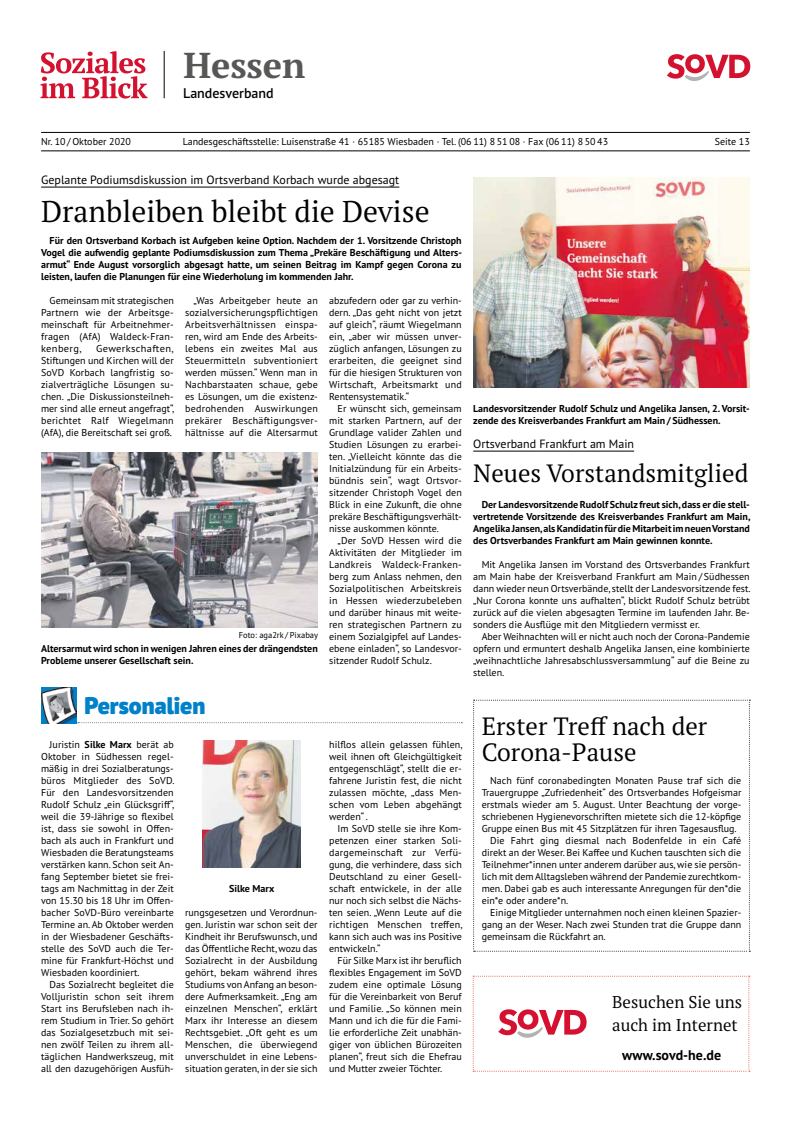
<style>
.page{position:relative;width:791px;height:1134px;background:#fff}
.page>*{position:absolute;margin:0;border:0;box-sizing:border-box;transform-origin:0 0}
.t1{font:700 36px "PT Serif Pro";color:#575756}
.t2{font:30px "PT Serif Pro";color:#000}
.t3{font:25px/26px "PT Serif Pro";color:#000}
.t4{font:900 24px "PT Sans Pro";color:#0081c9}
.t5{font:17px/23px "PT Serif Pro";color:#000}
.t6{font:700 14px "PT Sans Pro";color:#000}
.t7{font:600 14px "PT Sans Pro";color:#000}
.t8{font:12px "PT Sans Pro";color:#000}
.t9{font:10px/12px "PT Sans Pro";color:#000;text-align:justify}
.t10{font:700 10px/12px "PT Sans Pro";color:#000;text-align:justify}
.t11{font:10px/12px "PT Sans Pro";color:#000;text-align:justify;scale:1.04 1}
.t12{font:8.5px "PT Sans Pro";color:#000}
.s1{font-weight:700}
</style>
<div class="page">
<hr style="left:41px;top:187px;width:358px;height:1px;background:#000">
<hr style="left:473px;top:451px;width:161px;height:1px;background:#000">
<img style="left:41px;top:453px;width:277px;height:175px">
<img style="left:202px;top:740px;width:99px;height:127px">
<img style="left:473px;top:177px;width:276px;height:211px">
<img style="left:41px;top:688px;width:36px;height:35px">
<svg style="left:78px;top:722px;width:384px;height:1px"></svg>
<svg style="left:473px;top:700px;width:277px;height:252px"></svg>
<svg style="left:473px;top:976px;width:277px;height:96px"></svg>
<hr style="left:164px;top:51px;width:1px;height:47px;background:#000">
<svg style="left:667px;top:54px;width:83px;height:27px"></svg>
<svg style="left:41px;top:51px;width:107px;height:48px"></svg>
<hr style="left:41px;top:132px;width:709px;height:1px;background:#000">
<hr style="left:41px;top:151px;width:709px;height:1px;background:#000">
<h1 class="t1" style="left:183px;top:41px;width:124px">Hessen</h1>
<h3 class="t7" style="left:183px;top:84px;width:92px">Landesverband</h3>
<p class="t9" style="left:41px;top:135px;width:91px">Nr. 10 / Oktober 2020</p>
<p class="t9" style="left:183px;top:135px;width:427px">Landesgeschäftsstelle: Luisenstraße 41 · 65185 Wiesbaden · Tel. (06 11) 8 51 08 · Fax (06 11) 8 50 43</p>
<p class="t9" style="left:715px;top:135px;width:36px">Seite 13</p>
<p class="t8" style="left:41px;top:172px;width:360px">Geplante Podiumsdiskussion im Ortsverband Korbach wurde abgesagt</p>
<h2 class="t2" style="left:41px;top:191px;width:390px">Dranbleiben bleibt die Devise</h2>
<p class="t10" style="left:41px;top:234px;width:422px;text-indent:8px">Für den Ortsverband Korbach ist Aufgeben keine Option. Nachdem der 1. Vorsitzende Christoph Vogel die aufwendig geplante Podiumsdiskussion zum Thema „Prekäre Beschäftigung und Alters&shy;armut“ Ende August vorsorglich abgesagt hatte, um seinen Beitrag im Kampf gegen Corona zu leisten, laufen die Planungen für eine Wiederholung im kommenden Jahr.</p>
<p class="t9" style="left:41px;top:294px;width:134px;text-indent:9px">Gemeinsam mit strategischen Partnern wie der Arbeitsge&shy;meinschaft für Arbeitnehmer&shy;fragen (AfA) Waldeck-Fran&shy;kenberg,</p>
<p class="t9" style="left:185px;top:294px;width:134px;text-indent:8px">„Was Arbeitgeber heute an sozialversicherungspflichtigen Arbeitsverhältnissen einspa&shy;ren, wird am Ende des Arbeits&shy;lebens ein zweites Mal aus Steuermitteln subventioniert werden müssen.“ Wenn man in Nachbarstaaten schaue, gebe es Lösungen, um die existenz&shy;bedrohenden Auswirkungen prekärer Beschäftigungsver&shy;hältnisse auf die Altersarmut</p>
<p class="t9" style="left:329px;top:294px;width:134px">abzufedern oder gar zu verhin&shy;dern. „Das geht nicht von jetzt auf gleich“, räumt Wiegelmann ein, „aber wir müssen unver&shy;züglich anfangen, Lösungen zu erarbeiten, die geeignet sind für die hiesigen Strukturen von Wirtschaft, Arbeitsmarkt und Rentensystematik.“</p>
<p class="t11" style="left:41px;top:342px;width:130px;text-indent:55px">Gewerkschaften, Stiftungen und Kirchen will der SoVD Korbach langfristig so&shy;zialverträgliche Lösungen su&shy;chen. „Die Diskussionsteilneh&shy;mer sind alle erneut angefragt“, berichtet Ralf Wiegelmann (AfA), die Bereitschaft sei groß.</p>
<p class="t9" style="left:329px;top:402px;width:134px;text-indent:9px">Er wünscht sich, gemeinsam mit starken Partnern, auf der Grundlage valider Zahlen und Studien Lösungen zu erarbei&shy;ten. „Vielleicht könnte das die Initialzündung für ein Arbeits&shy;bündnis sein“, wagt Ortsvor&shy;sitzender Christoph Vogel den Blick in eine Zukunft, die ohne prekäre Beschäftigungsverhält&shy;nisse auskommen könnte.</p>
<p class="t9" style="left:329px;top:534px;width:134px;text-indent:9px">„Der SoVD Hessen wird die Aktivitäten der Mitglieder im Landkreis Waldeck-Franken&shy;berg zum Anlass nehmen, den Sozialpolitischen Arbeitskreis in Hessen wiederzubeleben und darüber hinaus mit weite&shy;ren strategischen Partnern zu einem Sozialgipfel auf Landes&shy;ebene einladen“, so Landesvor&shy;sitzender Rudolf Schulz.</p>
<p class="t12" style="left:239px;top:629px;width:81px">Foto: aga2rk / Pixabay</p>
<p class="t10" style="left:41px;top:642px;width:278px">Altersarmut wird schon in wenigen Jahren eines der drängendsten<br>Probleme unserer Gesellschaft sein.</p>
<h3 class="t4" style="left:85px;top:690px;width:122px">Personalien</h3>
<p class="t9" style="left:41px;top:738px;width:135px;text-indent:9px">Juristin <span class="s1">Silke Marx</span> berät ab Oktober in Südhessen regel&shy;mäßig in drei Sozialberatungs&shy;büros Mitglieder des SoVD.<br>Für den Landesvorsitzenden Rudolf Schulz „ein Glücksgriff“, weil die 39-Jährige so flexibel ist, dass sie sowohl in Offen&shy;bach als auch in Frankfurt und Wiesbaden die Beratungsteams verstärken kann. Schon seit An&shy;fang September bietet sie frei&shy;tags am Nachmittag in der Zeit von 15.30 bis 18 Uhr im Offen&shy;bacher SoVD-Büro vereinbarte Termine an. Ab Oktober werden in der Wiesbadener Geschäfts&shy;stelle des SoVD auch die Ter&shy;mine für Frankfurt-Höchst und Wiesbaden koordiniert.</p>
<p class="t9" style="left:41px;top:978px;width:134px;text-indent:8px">Das Sozialrecht begleitet die Volljuristin schon seit ihrem Start ins Berufsleben nach ih&shy;rem Studium in Trier. So gehört das Sozialgesetzbuch mit sei&shy;nen zwölf Teilen zu ihrem all&shy;täglichen Handwerkszeug, mit all den dazugehörigen Ausfüh-</p>
<p class="t10" style="left:229px;top:882px;width:47px">Silke Marx</p>
<p class="t9" style="left:185px;top:906px;width:134px">rungsgesetzen und Verordnun&shy;gen. Juristin war schon seit der Kindheit ihr Berufswunsch, und das Öffentliche Recht, wozu das Sozialrecht in der Ausbildung gehört, bekam während ihres Studiums von Anfang an beson&shy;dere Aufmerksamkeit. „Eng am einzelnen Menschen“, erklärt Marx ihr Interesse an diesem Rechtsgebiet. „Oft geht es um Menschen, die überwiegend unverschuldet in eine Lebens&shy;situation geraten, in der sie sich</p>
<p class="t9" style="left:329px;top:738px;width:135px">hilflos allein gelassen fühlen, weil ihnen oft Gleichgültigkeit entgegenschlägt“, stellt die er&shy;fahrene Juristin fest, die nicht zulassen möchte, „dass Men&shy;schen vom Leben abgehängt werden“ .</p>
<p class="t9" style="left:329px;top:822px;width:135px;text-indent:8px">Im SoVD stelle sie ihre Kom&shy;petenzen einer starken Soli&shy;dargemeinschaft zur Verfü&shy;gung, die verhindere, dass sich Deutschland zu einer Gesell&shy;schaft entwickele, in der alle nur noch sich selbst die Nächs&shy;ten seien. „Wenn Leute auf die richtigen Menschen treffen, kann sich auch was ins Positive entwickeln.“</p>
<p class="t9" style="left:329px;top:954px;width:134px;text-indent:8px">Für Silke Marx ist ihr beruflich flexibles Engagement im SoVD zudem eine optimale Lösung für die Vereinbarkeit von Beruf und Familie. „So können mein Mann und ich die für die Fami&shy;lie erforderliche Zeit unabhän&shy;giger von üblichen Bürozeiten planen“, freut sich die Ehefrau und Mutter zweier Töchter.</p>
<p class="t10" style="left:473px;top:402px;width:278px">Landesvorsitzender Rudolf Schulz und Angelika Jansen, 2. Vorsit&shy;zende des Kreisverbandes Frankfurt am Main / Südhessen.</p>
<p class="t8" style="left:473px;top:436px;width:162px">Ortsverband Frankfurt am Main</p>
<h3 class="t3" style="left:473px;top:460px;width:277px">Neues Vorstandsmitglied</h3>
<p class="t10" style="left:473px;top:498px;width:279px;text-indent:8px">Der Landesvorsitzende Rudolf Schulz freut sich, dass er die stell&shy;vertretende Vorsitzende des Kreisverbandes Frankfurt am Main, Angelika Jansen, als Kandidatin für die Mitarbeit im neuen Vorstand des Ortsverbandes Frankfurt am Main gewinnen konnte.</p>
<p class="t9" style="left:473px;top:558px;width:279px;text-indent:8px">Mit Angelika Jansen im Vorstand des Ortsverbandes Frankfurt am Main habe der Kreisverband Frankfurt am Main / Südhessen dann wieder neun Ortsverbände, stellt der Landesvorsitzende fest. „Nur Corona konnte uns aufhalten“, blickt Rudolf Schulz betrübt zurück auf die vielen abgesagten Termine im laufenden Jahr. Be&shy;sonders die Ausflüge mit den Mitgliedern vermisst er.</p>
<p class="t9" style="left:473px;top:630px;width:278px;text-indent:8px">Aber Weihnachten will er nicht auch noch der Corona-Pandemie opfern und ermuntert deshalb Angelika Jansen, eine kombinierte „weihnachtliche Jahresabschlussversammlung“ auf die Beine zu stellen.</p>
<h3 class="t3" style="left:482px;top:712px;width:227px">Erster Treff nach der<br>Corona-Pause</h3>
<p class="t9" style="left:490px;top:774px;width:253px">Nach fünf coronabedingten Monaten Pause traf sich die</p>
<p class="t9" style="left:482px;top:786px;width:261px">Trauergruppe „Zufriedenheit“ des Ortsverbandes Hofgeismar</p>
<p class="t9" style="left:482px;top:798px;width:261px">erstmals wieder am 5. August. Unter Beachtung der vorge-</p>
<p class="t9" style="left:482px;top:810px;width:261px">schriebenen Hygienevorschriften mietete sich die 12-köpfige</p>
<p class="t9" style="left:482px;top:822px;width:257px">Gruppe einen Bus mit 45 Sitzplätzen für ihren Tagesausflug.</p>
<p class="t9" style="left:490px;top:834px;width:253px">Die Fahrt ging diesmal nach Bodenfelde in ein Café</p>
<p class="t9" style="left:482px;top:846px;width:261px">direkt an der Weser. Bei Kaffee und Kuchen tauschten sich die</p>
<p class="t9" style="left:482px;top:858px;width:261px">Teilnehmer*innen unter anderem darüber aus, wie sie persön-</p>
<p class="t9" style="left:482px;top:870px;width:261px">lich mit dem Alltagsleben während der Pandemie zurechtkom-</p>
<p class="t9" style="left:482px;top:882px;width:261px">men. Dabei gab es auch interessante Anregungen für den*die</p>
<p class="t9" style="left:482px;top:894px;width:88px">ein*e oder andere*n.</p>
<p class="t9" style="left:490px;top:906px;width:253px">Einige Mitglieder unternahmen noch einen kleinen Spazier-</p>
<p class="t9" style="left:482px;top:918px;width:261px">gang an der Weser. Nach zwei Stunden trat die Gruppe dann</p>
<p class="t9" style="left:482px;top:930px;width:126px">gemeinsam die Rückfahrt an.</p>
<h3 class="t5" style="left:612px;top:990px;width:131px">Besuchen Sie uns auch im Internet</h3>
<h3 class="t6" style="left:622px;top:1045px;width:100px">www.sovd-he.de</h3>
</div>
